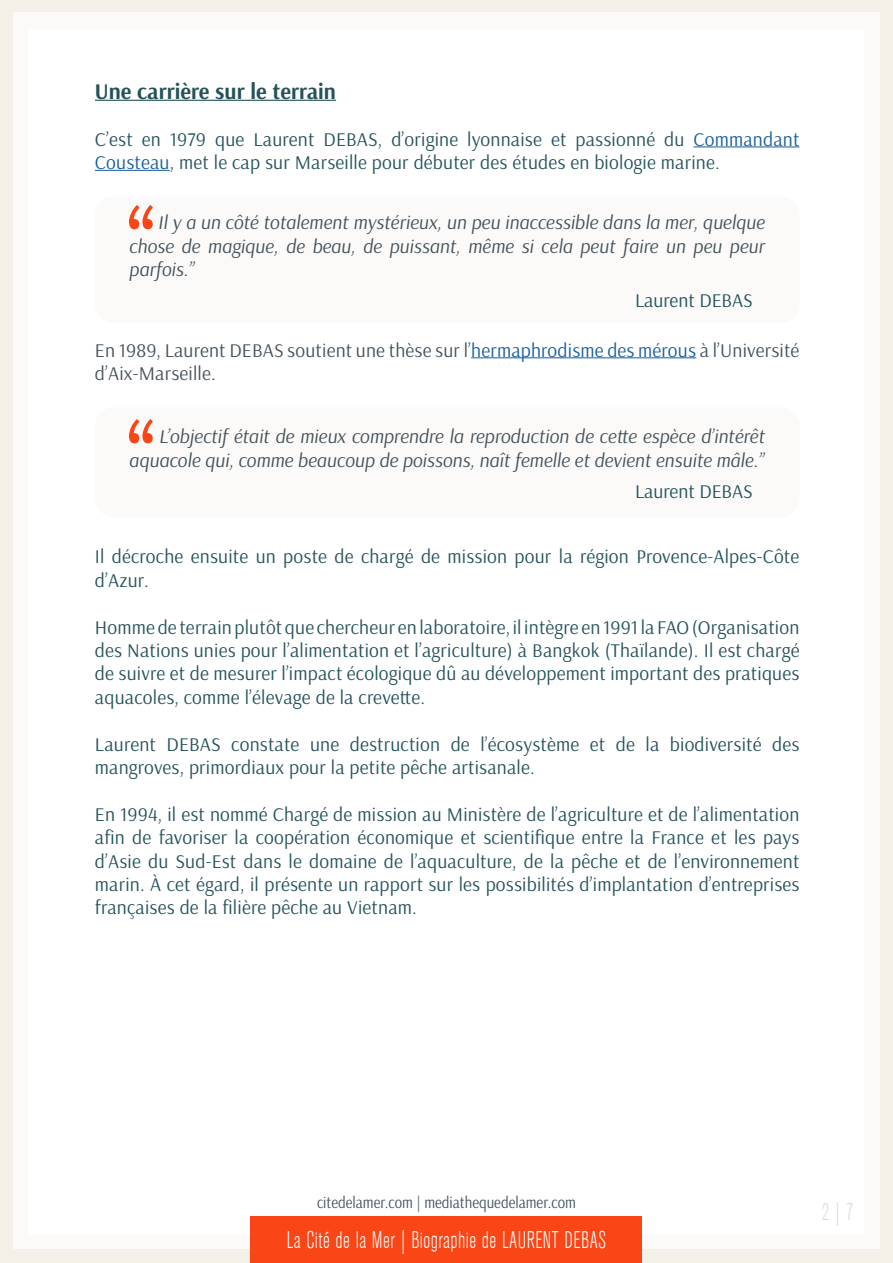
<style>
.page{position:relative;width:893px;height:1263px;background:#fff}
.page>*{position:absolute;margin:0;border:0;box-sizing:border-box;transform-origin:0 0}
.t1{font:300 condensed 24px "Akzidenz Grotesk BE";letter-spacing:.02em;color:#fffefc;scale:.9 1}
.t2{font:300 condensed 24px "Akzidenz Grotesk BE";color:#d2dfd9;scale:.9 1}
.t3{font:700 22.5px "Arsenal";color:#25525a}
.t4{font:19.5px/23.4px "Arsenal";letter-spacing:.01em;color:#25525a}
.t5{font:italic 19.5px/23.4px "Arsenal";color:#425159;text-align:justify}
.t6{font:19.5px/23.4px "Arsenal";letter-spacing:.01em;color:#43525a}
.t7{font:16.5px "Arsenal";color:#40525c;scale:.9 1}
.s1{color:#175d9e}
</style>
<div class="page">
<div style="left:0;top:0;width:13px;height:1263px;background:#f4f0e8"></div>
<div style="left:880px;top:0;width:13px;height:1263px;background:#f4f0e8"></div>
<div style="left:0;top:0;width:893px;height:12px;background:#f4f0e8"></div>
<div style="left:0;top:1249px;width:893px;height:14px;background:#f4f0e8"></div>
<div style="left:251px;top:1216px;width:391px;height:47px;background:#fa4616"></div>
<hr style="left:95px;top:100px;width:241px;height:1px;background:#25525a">
<hr style="left:693px;top:146px;width:106px;height:1px;background:#175d9e">
<hr style="left:95px;top:170px;width:75px;height:1px;background:#175d9e">
<hr style="left:471px;top:357px;width:225px;height:1px;background:#175d9e">
<div style="left:95px;top:197px;width:704px;height:126px;background:#fbfaf9;border-radius:18px"></div>
<svg style="left:129px;top:205px;width:24px;height:24px"></svg>
<div style="left:95px;top:408px;width:704px;height:109px;background:#fbfaf9;border-radius:18px"></div>
<svg style="left:129px;top:419px;width:24px;height:24px"></svg>
<p class="t3" style="left:95px;top:78px;width:243px">Une carrière sur le terrain</p>
<p class="t4" style="left:95px;top:128px;width:706px">C’est en 1979 que Laurent DEBAS, d’origine lyonnaise et passionné du <span class="s1">Commandant<br>Cousteau</span>, met le cap sur Marseille pour débuter des études en biologie marine.</p>
<p class="t5" style="left:129px;top:211px;width:637px;text-indent:29px">Il y a un côté totalement mystérieux, un peu inaccessible dans la mer, quelque chose de magique, de beau, de puissant, même si cela peut faire un peu peur parfois.”</p>
<p class="t4" style="left:635px;top:289px;width:119px">Laurent DEBAS</p>
<p class="t6" style="left:95px;top:339px;width:706px">En 1989, Laurent DEBAS soutient une thèse sur l’<span class="s1">hermaphrodisme des mérous</span> à l’Université d’Aix-Marseille.</p>
<p class="t5" style="left:129px;top:425px;width:637px;text-align:right">L’objectif était de mieux comprendre la reproduction de cette espèce d’intérêt aquacole qui, comme beaucoup de poissons, naît femelle et devient ensuite mâle.”</p>
<p class="t4" style="left:635px;top:480px;width:119px">Laurent DEBAS</p>
<p class="t4" style="left:95px;top:545px;width:706px">Il décroche ensuite un poste de chargé de mission pour la région Provence-Alpes-Côte d’Azur.</p>
<p class="t4" style="left:95px;top:615px;width:706px;text-align:justify">Homme de terrain plutôt que chercheur en laboratoire, il intègre en 1991 la FAO (Organisation des Nations unies pour l’alimentation et l’agriculture) à Bangkok (Thaïlande). Il est chargé de suivre et de mesurer l’impact écologique dû au développement important des pratiques aquacoles, comme l’élevage de la crevette.</p>
<p class="t4" style="left:95px;top:732px;width:706px">Laurent DEBAS constate une destruction de l’écosystème et de la biodiversité des mangroves, primordiaux pour la petite pêche artisanale.</p>
<p class="t4" style="left:95px;top:803px;width:706px;text-align:justify">En 1994, il est nommé Chargé de mission au Ministère de l’agriculture et de l’alimentation afin de favoriser la coopération économique et scientifique entre la France et les pays d’Asie du Sud-Est dans le domaine de l’aquaculture, de la pêche et de l’environnement marin. À cet égard, il présente un rapport sur les possibilités d’implantation d’entreprises françaises de la filière pêche au Vietnam.</p>
<p class="t7" style="left:317px;top:1193px;width:289px">citedelamer.com | mediathequedelamer.com</p>
<p class="t2" style="left:822px;top:1198px;width:37px">2 | 7</p>
<p class="t1" style="left:287px;top:1227px;width:357px">La Cité de la Mer | Biographie de LAURENT DEBAS</p>
</div>
